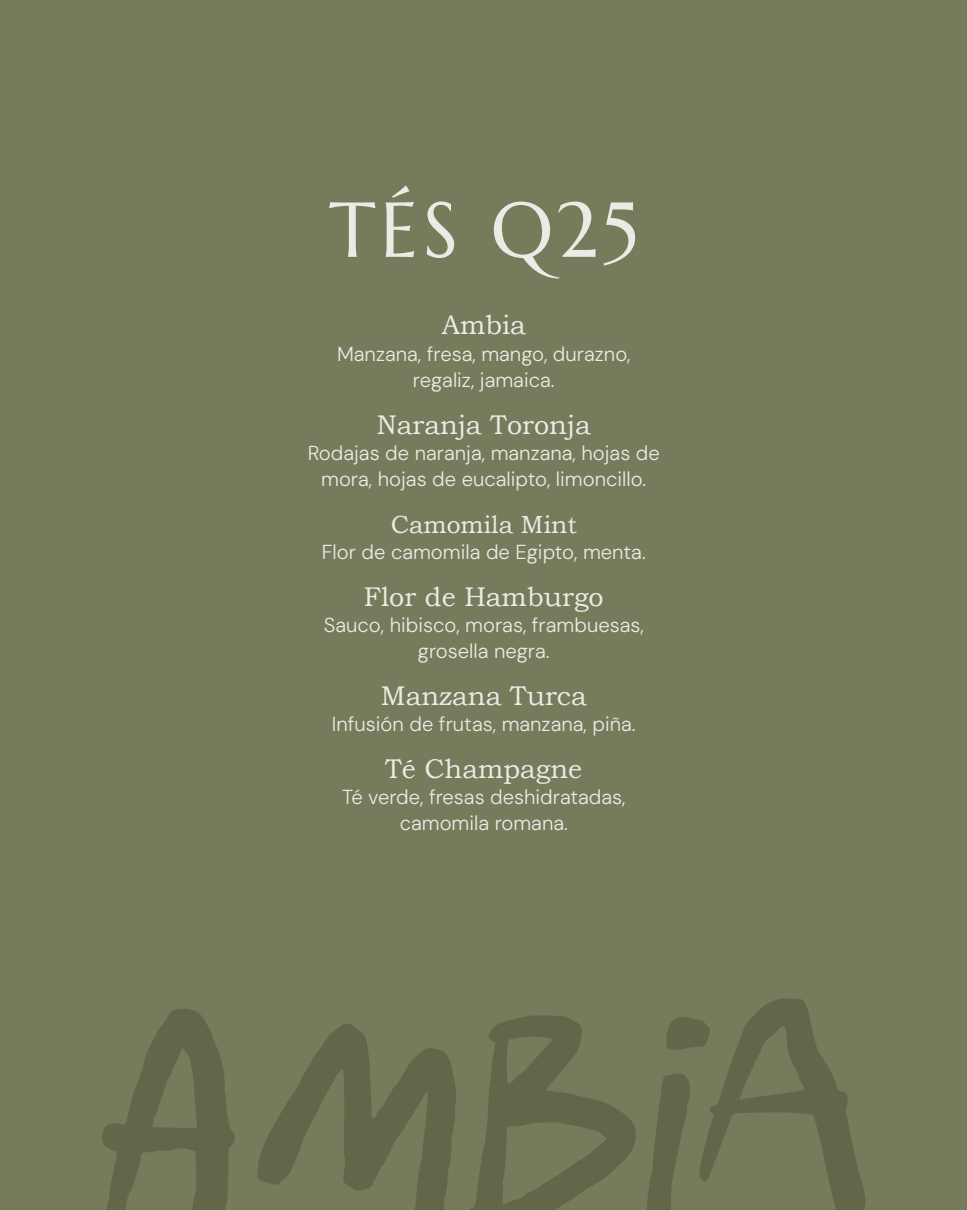
<style>
.page{position:relative;width:967px;height:1210px;background:#fff}
.page>*{position:absolute;margin:0;border:0;box-sizing:border-box;transform-origin:0 0}
.t1{font:77.62px "Marcellus";letter-spacing:.06em;color:#eceae4}
.t2{font:27px "Bookman Old Style";color:#eceae4}
.t3{font:24.75px "Bookman Old Style";color:#eceae4}
.t4{font:300 20.25px/26.1px "DM Sans 18 pt";color:#eceae4;text-align:center}
</style>
<div class="page">
<div style="left:0;top:0;width:967px;height:1209px;background:#767b5b"></div>
<svg style="left:257px;top:1015px;width:379px;height:194px"></svg>
<svg style="left:102px;top:1009px;width:133px;height:200px"></svg>
<svg style="left:647px;top:998px;width:218px;height:211px"></svg>
<h1 class="t1" style="left:329px;top:181px;width:311px">TÉS Q25</h1>
<h2 class="t2" style="left:442px;top:307px;width:86px">Ambia</h2>
<p class="t4" style="left:337px;top:340px;width:295px">Manzana, fresa, mango, durazno, regaliz, jamaica.</p>
<h2 class="t2" style="left:377px;top:406px;width:215px">Naranja Toronja</h2>
<p class="t4" style="left:308px;top:439px;width:354px">Rodajas de naranja, manzana, hojas de mora, hojas de eucalipto, limoncillo.</p>
<p class="t3" style="left:391px;top:508px;width:188px">Camomila Mint</p>
<p class="t4" style="left:322px;top:538px;width:325px">Flor de camomila de Egipto, menta.</p>
<h2 class="t2" style="left:364px;top:578px;width:241px">Flor de Hamburgo</h2>
<p class="t4" style="left:324px;top:611px;width:322px">Sauco, hibisco, moras, frambuesas, grosella negra.</p>
<h2 class="t2" style="left:381px;top:678px;width:207px">Manzana Turca</h2>
<p class="t4" style="left:332px;top:710px;width:305px">Infusión de frutas, manzana, piña.</p>
<h2 class="t2" style="left:385px;top:751px;width:199px">Té Champagne</h2>
<p class="t4" style="left:342px;top:783px;width:285px">Té verde, fresas deshidratadas, camomila romana.</p>
</div>
